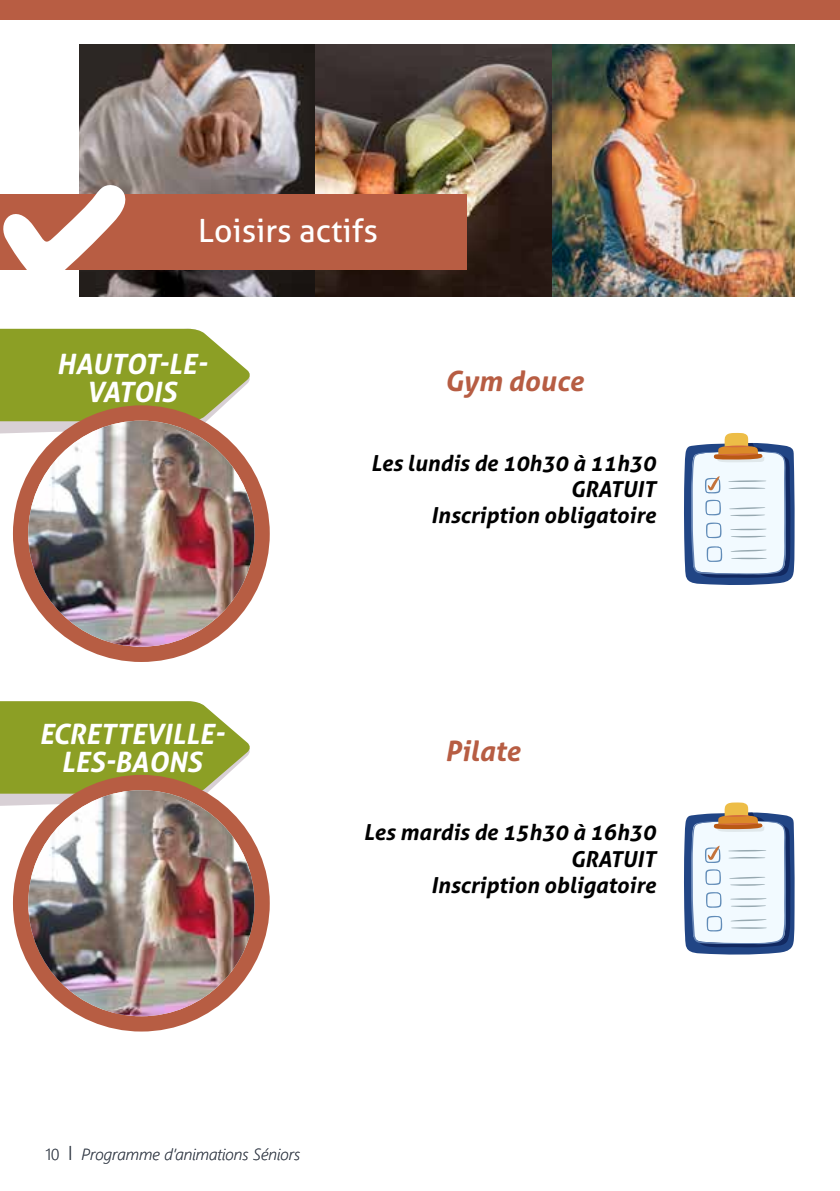
<style>
.page{position:relative;width:840px;height:1191px;background:#fff}
.page>*{position:absolute;margin:0;border:0;box-sizing:border-box;transform-origin:0 0}
.t1{font:32px "Aller";color:#fff}
.t2{font:italic 700 28px/28px "Aller";color:#fff;text-align:center}
.t3{font:italic 700 28px "Aller";color:#b75d43}
.t4{font:italic 700 22px/26.4px "Aller";color:#000;text-align:right}
.t5{font:italic 300 16px "Segoe UI";color:#404752}
.s1{font-style:normal}
.s2{font-style:normal;font-size:20px}
</style>
<div class="page">
<img style="left:314px;top:45px;width:480px;height:251px">
<img style="left:79px;top:45px;width:235px;height:251px">
<div style="left:0;top:194px;width:466px;height:75px;background:#b85d43"></div>
<svg style="left:0;top:183px;width:128px;height:101px"></svg>
<div style="left:0;top:0;width:839px;height:19px;background:#b85d43"></div>
<svg style="left:0;top:701px;width:250px;height:105px;background:#9baa43"></svg>
<svg style="left:0;top:329px;width:250px;height:104px;background:#9aaa42"></svg>
<svg style="left:684px;top:433px;width:110px;height:152px"></svg>
<svg style="left:684px;top:802px;width:110px;height:153px"></svg>
<div style="left:13px;top:405px;width:256px;height:257px;background:#b75d43;border-radius:50%"></div>
<div style="left:13px;top:775px;width:256px;height:256px;background:#b75d43;border-radius:50%"></div>
<img style="left:28px;top:420px;width:226px;height:226px;border-radius:113px">
<img style="left:28px;top:790px;width:226px;height:226px;border-radius:113px">
<h1 class="t1" style="left:198px;top:211px;width:181px">Loisirs actifs</h1>
<p class="t2" style="left:56px;top:350px;width:152px">HAUTOT-LE-<br>VATOIS</p>
<p class="t3" style="left:444px;top:364px;width:140px">Gym douce</p>
<p class="t2" style="left:39px;top:719px;width:187px">ECRETTEVILLE-<br>LES-BAONS</p>
<p class="t4" style="left:370px;top:449px;width:286px">Les lundis de 10h30 à 11h30<br>GRATUIT<br>Inscription obligatoire</p>
<p class="t3" style="left:444px;top:733px;width:76px">Pilate</p>
<p class="t4" style="left:363px;top:819px;width:293px">Les mardis de 15h30 à 16h30<br>GRATUIT<br>Inscription obligatoire</p>
<p class="t5" style="left:45px;top:1139px;width:256px"><span class="s1">10</span> <span class="s2">I</span> Programme d’animations Séniors</p>
</div>
